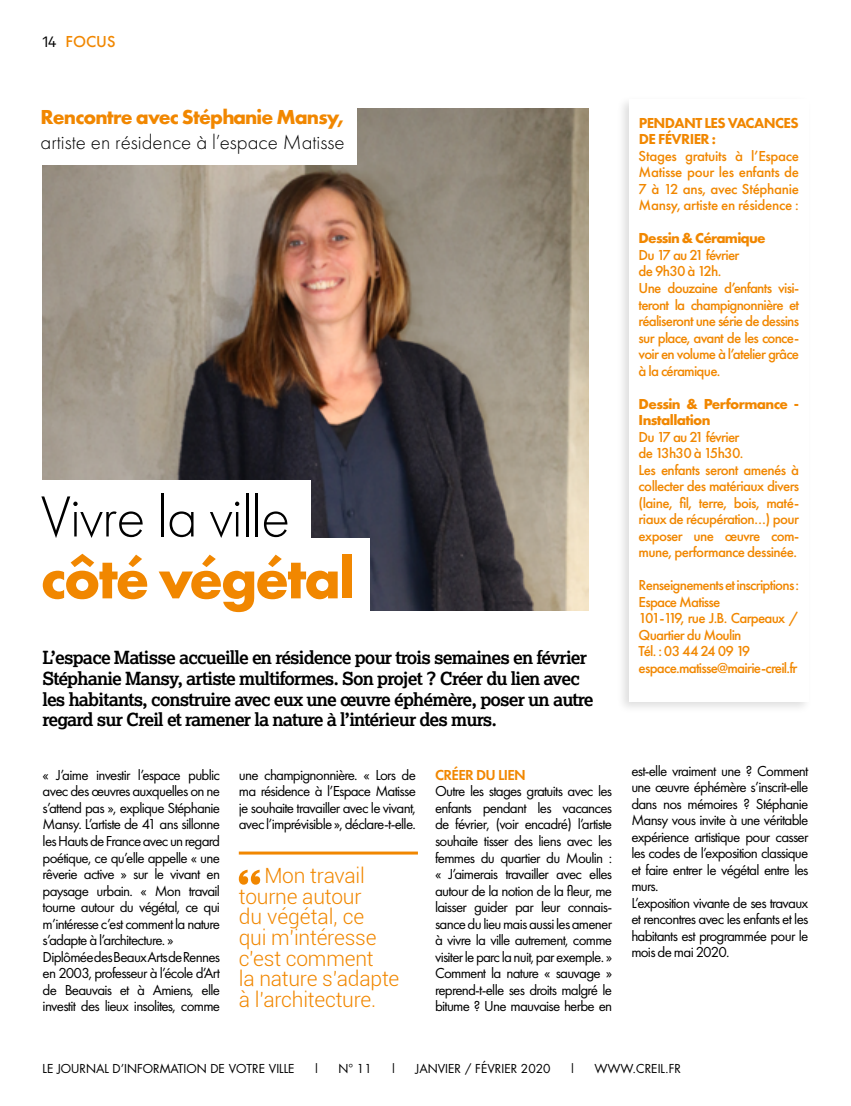
<style>
.page{position:relative;width:851px;height:1106px;background:#fff}
.page>*{position:absolute;margin:0;border:0;box-sizing:border-box;transform-origin:0 0}
.t1{font:300 60px "Futura PT";letter-spacing:-.02em;color:#000}
.t2{font:700 60px "Futura PT";letter-spacing:-.04em;color:#f18700}
.t3{font:300 21px/20.5px "Roboto";letter-spacing:-.01em;color:#f18700}
.t4{font:300 21px "Futura PT";color:#000}
.t5{font:700 21px "Futura PT";letter-spacing:-.04em;color:#f18700}
.t6{font:700 18px/20.7px "Lexia";letter-spacing:-.045em;color:#000}
.t7{font:500 16.5px "Futura PT";color:#f18700}
.t8{font:15px/16.5px "Futura PT";letter-spacing:-.05em;color:#000}
.t9{font:500 15px/16.5px "Futura PT";letter-spacing:-.05em;color:#f18700}
.t10{font:700 15px/16.5px "Futura PT";letter-spacing:-.04em;color:#f18700}
.t11{font:800 15px/16.5px "Futura PT";letter-spacing:-.04em;color:#f18700}
.t12{font:600 15px "Futura PT";letter-spacing:-.04em;color:#f18700}
.t13{font:12px "Futura";color:#000}
.s1{font-family:"Nudista";font-weight:400;font-size:15px;color:#000}
</style>
<div class="page">
<img style="left:43px;top:108px;width:545px;height:502px">
<div style="left:617px;top:96px;width:195px;height:618px;background:#000;opacity:.13"></div>
<div style="left:629px;top:99px;width:179px;height:602px;background:#fff"></div>
<svg style="left:239px;top:869px;width:21px;height:15px"></svg>
<hr style="left:239px;top:851px;width:179px;height:3px;background:#f18700">
<div style="left:17px;top:480px;width:293px;height:76px;background:#fff"></div>
<div style="left:17px;top:537px;width:352px;height:77px;background:#fff"></div>
<div style="left:14px;top:99px;width:343px;height:66px;background:#fff"></div>
<p class="t7" style="left:43px;top:31px;width:75px"><span class="s1">14</span> FOCUS</p>
<h2 class="t5" style="left:40px;top:103px;width:305px">Rencontre avec Stéphanie Mansy,</h2>
<h2 class="t4" style="left:40px;top:130px;width:305px">artiste en résidence à l’espace Matisse</h2>
<h1 class="t1" style="left:40px;top:482px;width:251px">Vivre la ville</h1>
<h1 class="t2" style="left:40px;top:539px;width:315px">côté végétal</h1>
<p class="t6" style="left:43px;top:647px;width:552px">L’espace Matisse accueille en résidence pour trois semaines en février Stéphanie Mansy, artiste multiformes. Son projet ? Créer du lien avec les habitants, construire avec eux une œuvre éphémère, poser un autre regard sur Creil et ramener la nature à l’intérieur des murs.</p>
<p class="t8" style="left:43px;top:766px;width:179px">« J’aime investir l’espace public avec des œuvres auxquelles on ne s’attend pas », explique Stéphanie Mansy. L’artiste de 41 ans sillonne les Hauts de France avec un regard poétique, ce qu’elle appelle « une rêverie active » sur le vivant en paysage urbain. « Mon travail tourne autour du végétal, ce qui m’intéresse c’est comment la nature s’adapte à l’architecture. » Diplômée des Beaux Arts de Rennes en 2003, professeur à l’école d’Art de Beauvais et à Amiens, elle investit des lieux insolites, comme</p>
<p class="t8" style="left:239px;top:766px;width:178px;text-align:justify">une champignonnière. « Lors de ma résidence à l’Espace Matisse je souhaite travailler avec le vivant, avec l’imprévisible », déclare-t-elle.</p>
<p class="t12" style="left:435px;top:765px;width:92px">CRÉER DU LIEN</p>
<p class="t8" style="left:435px;top:783px;width:179px;text-align:justify">Outre les stages gratuits avec les enfants pendant les vacances de février, (voir encadré) l’artiste souhaite tisser des liens avec les femmes du quartier du Moulin : « J’aimerais travailler avec elles autour de la notion de la fleur, me laisser guider par leur connais&shy;sance du lieu mais aussi les amener à vivre la ville autrement, comme visiter le parc la nuit, par exemple. » Comment la nature « sauvage » reprend-t-elle ses droits malgré le bitume ? Une mauvaise herbe en</p>
<h2 class="t3" style="left:239px;top:864px;width:162px;text-indent:26px">Mon travail tourne autour<br>du végétal, ce<br>qui m’intéresse c’est comment<br>la nature s’adapte à l’architecture.</h2>
<p class="t11" style="left:638px;top:114px;width:161px">PENDANT LES VACANCES<br>DE FÉVRIER :</p>
<p class="t9" style="left:638px;top:148px;width:162px;text-align:justify">Stages gratuits à l’Espace Matisse pour les enfants de 7 à 12 ans, avec Stéphanie Mansy, artiste en résidence :</p>
<p class="t10" style="left:638px;top:230px;width:129px">Dessin &amp; Céramique</p>
<p class="t9" style="left:638px;top:247px;width:162px">Du 17 au 21 février<br>de 9h30 à 12h.<br>Une douzaine d’enfants visi&shy;teront la champignonnière et réaliseront une série de dessins sur place, avant de les conce&shy;voir en volume à l’atelier grâce à la céramique.</p>
<p class="t10" style="left:638px;top:395px;width:162px">Dessin &amp; Performance -<br>Installation</p>
<p class="t9" style="left:638px;top:428px;width:162px">Du 17 au 21 février<br>de 13h30 à 15h30.<br>Les enfants seront amenés à collecter des matériaux divers (laine, fil, terre, bois, maté&shy;riaux de récupération…) pour exposer une œuvre com&shy;mune, performance dessinée.</p>
<p class="t9" style="left:638px;top:577px;width:162px">Renseignements et inscriptions :<br>Espace Matisse<br>101-119, rue J.B. Carpeaux /<br>Quartier du Moulin<br>Tél. : 03 44 24 09 19 espace.matisse@mairie-creil.fr</p>
<p class="t8" style="left:631px;top:762px;width:179px">est-elle vraiment une ? Comment une œuvre éphémère s’inscrit-elle dans nos mémoires ? Stéphanie<br>Mansy vous invite à une véritable expérience artistique pour casser les codes de l’exposition classique et faire entrer le végétal entre les murs.<br>L’exposition vivante de ses travaux et rencontres avec les enfants et les habitants est programmée pour le mois de mai 2020.</p>
<p class="t13" style="left:43px;top:1060px;width:253px">LE JOURNAL D’INFORMATION DE VOTRE VILLE</p>
<p class="t13" style="left:313px;top:1060px;width:8px">|</p>
<p class="t13" style="left:338px;top:1060px;width:35px">N° 11</p>
<p class="t13" style="left:390px;top:1060px;width:8px">|</p>
<p class="t13" style="left:415px;top:1060px;width:136px">JANVIER / FÉVRIER 2020</p>
<p class="t13" style="left:569px;top:1060px;width:8px">|</p>
<p class="t13" style="left:594px;top:1060px;width:88px">WWW.CREIL.FR</p>
</div>
